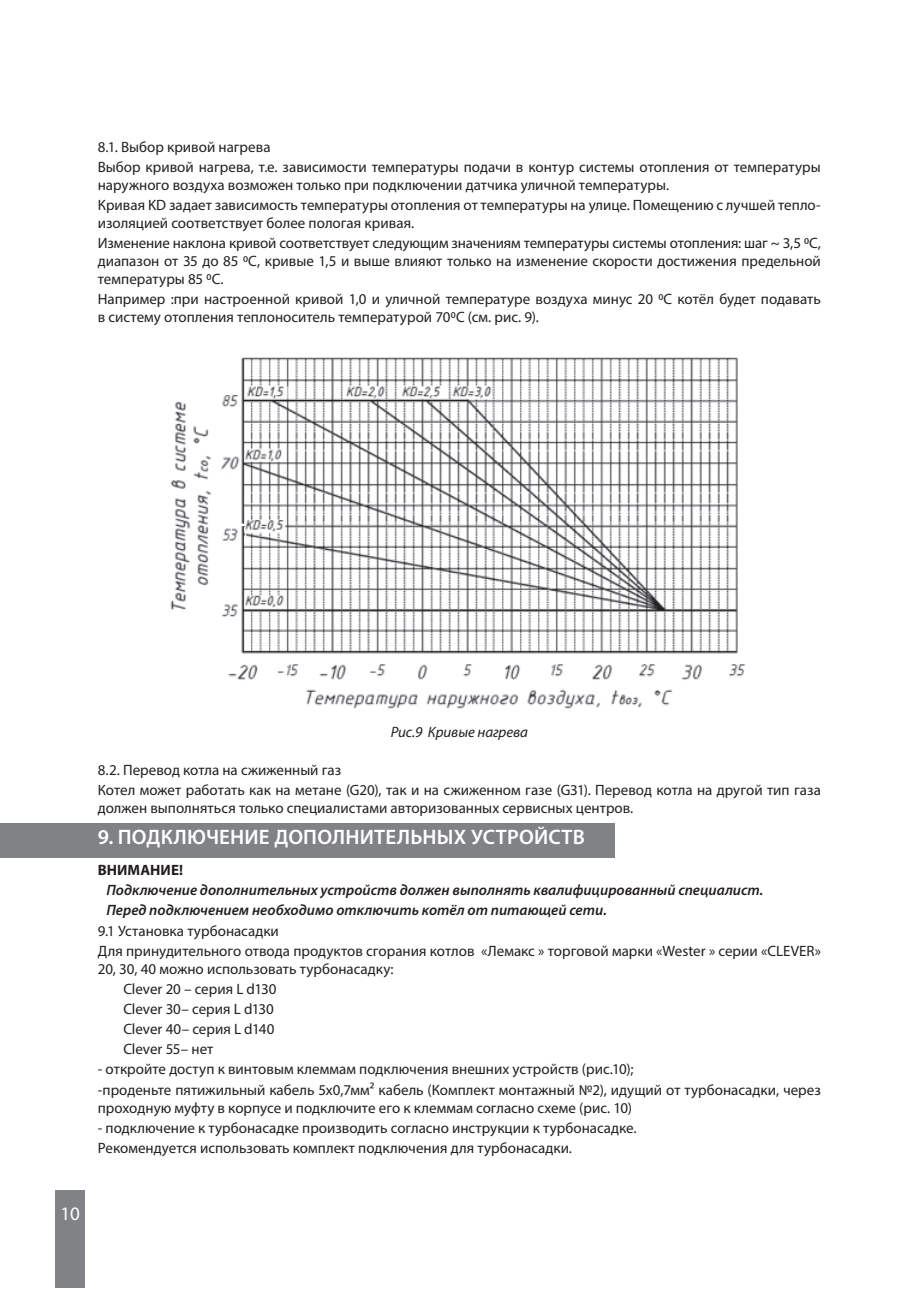
<style>
.page{position:relative;width:906px;height:1289px;background:#fff}
.page>*{position:absolute;margin:0;border:0;box-sizing:border-box;transform-origin:0 0}
.t1{font:600 21px "Myriad Pro";letter-spacing:.01em;color:#fff}
.t2{font:19.05px "Myriad Pro";color:#fff}
.t3{font:15px/20.1px "Myriad Pro";color:#231f20}
.t4{font:italic 600 15px/20.1px "Myriad Pro";color:#231f20}
.t5{font:italic 15px "Myriad Pro";letter-spacing:-.005em;color:#231f20}
.t6{font:700 15px "Myriad Pro";color:#231f20}
</style>
<div class="page">
<div style="left:55px;top:1190px;width:30px;height:98px;background:#808285"></div>
<div style="left:0;top:823px;width:614px;height:34px;background:#808285"></div>
<img style="left:170px;top:357px;width:575px;height:352px">
<p class="t3" style="left:98px;top:136px;width:724px">8.1. Выбор кривой нагрева<br>Выбор кривой нагрева, т.е. зависимости температуры подачи в контур системы отопления от температуры</p>
<p class="t3" style="left:98px;top:174px;width:724px">наружного воздуха возможен только при подключении датчика уличной температуры.<br>Кривая KD задает зависимость температуры отопления от температуры на улице. Помещению с лучшей тепло-</p>
<p class="t3" style="left:98px;top:213px;width:724px">изоляцией соответствует более пологая кривая.<br>Изменение наклона кривой соответствует следующим значениям температуры системы отопления: шаг ~ 3,5 0С,</p>
<p class="t3" style="left:98px;top:252px;width:724px;line-height:18px">диапазон от 35 до 85 0С, кривые 1,5 и выше влияют только на изменение скорости достижения предельной температуры 85 0С.</p>
<p class="t3" style="left:98px;top:290px;width:724px;line-height:18px">Например :при настроенной кривой 1,0 и уличной температуре воздуха минус 20 0С котёл будет подавать в систему отопления теплоноситель температурой 700С (см. рис. 9).</p>
<p class="t5" style="left:391px;top:722px;width:139px">Рис.9 Кривые нагрева</p>
<p class="t3" style="left:98px;top:759px;width:724px">8.2. Перевод котла на сжиженный газ<br>Котел может работать как на метане (G20), так и на сжиженном газе (G31). Перевод котла на другой тип газа</p>
<p class="t3" style="left:98px;top:797px;width:537px">должен выполняться только специалистами авторизованных сервисных центров.</p>
<h1 class="t1" style="left:98px;top:823px;width:489px">9. ПОДКЛЮЧЕНИЕ ДОПОЛНИТЕЛЬНЫХ УСТРОЙСТВ</h1>
<p class="t6" style="left:98px;top:860px;width:87px">ВНИМАНИЕ!</p>
<p class="t4" style="left:106px;top:879px;width:658px">Подключение дополнительных устройств должен выполнять квалифицированный специалист.<br>Перед подключением необходимо отключить котёл от питающей сети.</p>
<p class="t3" style="left:98px;top:920px;width:724px">9.1 Установка турбонасадки<br>Для принудительного отвода продуктов сгорания котлов «Лемакс » торговой марки «Wester » серии «CLEVER»</p>
<p class="t3" style="left:123px;top:958px;width:272px;text-indent:-26px">20, 30, 40 можно использовать турбонасадку:<br>Clever 20 – серия L d130<br>Clever 30– серия L d130<br>Clever 40– серия L d140<br>Clever 55– нет</p>
<p class="t3" style="left:98px;top:1059px;width:724px">- откройте доступ к винтовым клеммам подключения внешних устройств (рис.10);<br>-проденьте пятижильный кабель 5х0,7мм2 кабель (Комплект монтажный №2), идущий от турбонасадки, через</p>
<p class="t3" style="left:98px;top:1097px;width:536px">проходную муфту в корпусе и подключите его к клеммам согласно схеме (рис. 10)</p>
<p class="t3" style="left:98px;top:1117px;width:540px">- подключение к турбонасадке производить согласно инструкции к турбонасадке.<br>Рекомендуется использовать комплект подключения для турбонасадки.</p>
<p class="t2" style="left:60px;top:1201px;width:21px">10</p>
</div>
